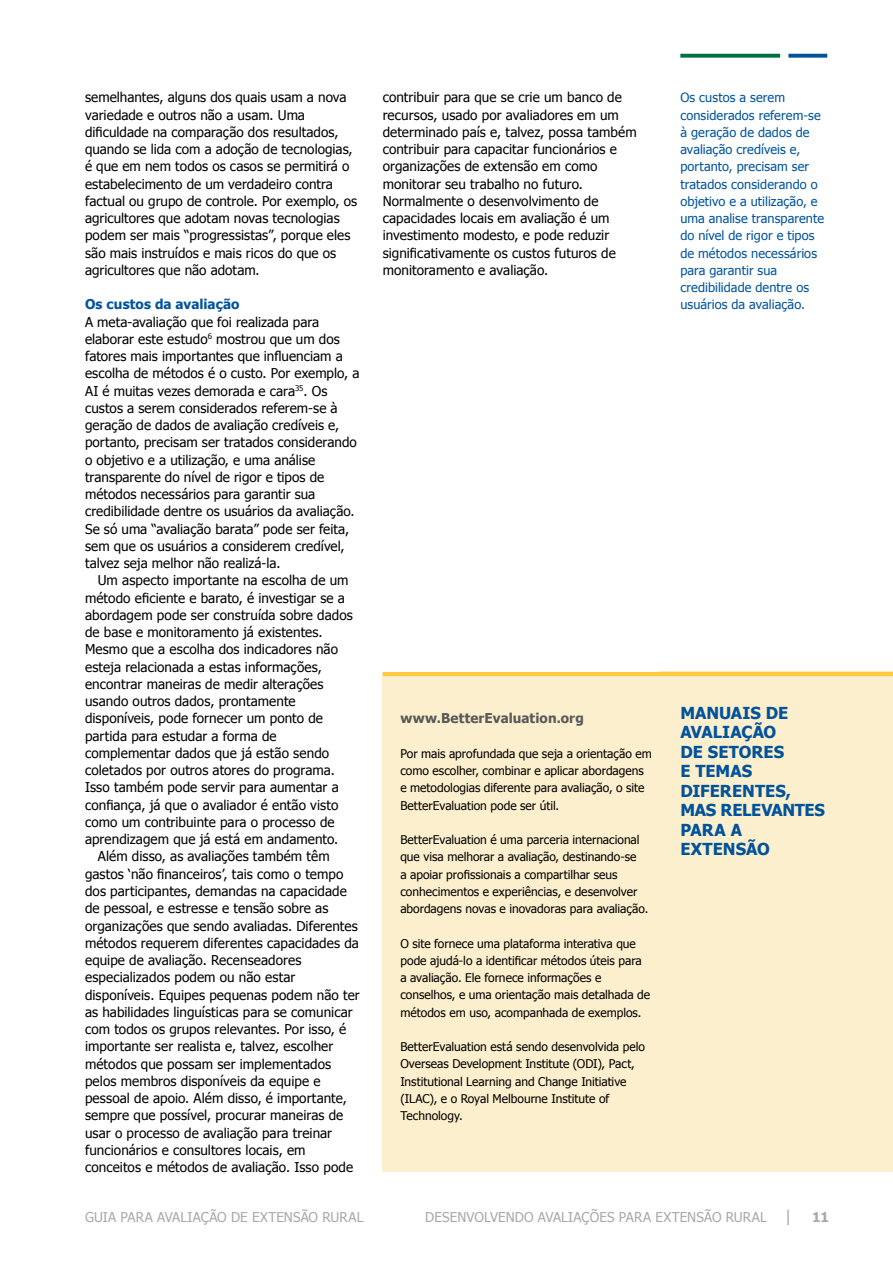
<style>
.page{position:relative;width:893px;height:1263px;background:#fff}
.page>*{position:absolute;margin:0;border:0;box-sizing:border-box;transform-origin:0 0}
.t1{font:700 16.5px/19.5px "Tahoma";color:#00539b}
.t2{font:13.5px/17.2px "Tahoma";letter-spacing:.005em;color:#000}
.t3{font:13.5px "Tahoma";letter-spacing:.01em;color:#a7a9ac}
.t4{font:700 13.5px "Tahoma";letter-spacing:.005em;color:#58595b}
.t5{font:700 13.5px "Tahoma";letter-spacing:.005em;color:#00539b}
.t6{font:12.75px/17.2px "Tahoma";letter-spacing:.005em;color:#00539b}
.t7{font:12px/17.2px "Tahoma";color:#000}
.s1{font-size:16.05px}
.s2{font-weight:700}
</style>
<div class="page">
<svg style="left:680px;top:54px;width:100px;height:4px"></svg>
<svg style="left:788px;top:54px;width:39px;height:4px"></svg>
<div style="left:383px;top:674px;width:510px;height:498px;background:#fcefcd"></div>
<hr style="left:383px;top:672px;width:510px;height:4px;background:#ffc841">
<p class="t2" style="left:85px;top:88px;width:274px">semelhantes, alguns dos quais usam a nova variedade e outros não a usam. Uma dificuldade na comparação dos resultados, quando se lida com a adoção de tecnologias, é que em nem todos os casos se permitirá o estabelecimento de um verdadeiro contra factual ou grupo de controle. Por exemplo, os agricultores que adotam novas tecnologias podem ser mais “progressistas”, porque eles são mais instruídos e mais ricos do que os agricultores que não adotam.</p>
<p class="t5" style="left:85px;top:295px;width:156px">OS CUSTOS DA AVALIAÇÃO</p>
<p class="t2" style="left:85px;top:312px;width:276px">A meta-avaliação que foi realizada para elaborar este estudo<sup>6</sup> mostrou que um dos fatores mais importantes que influenciam a escolha de métodos é o custo. Por exemplo, a AI é muitas vezes demorada e cara<sup>35</sup>. Os custos a serem considerados referem-se à geração de dados de avaliação credíveis e, portanto, precisam ser tratados considerando o objetivo e a utilização, e uma análise transparente do nível de rigor e tipos de métodos necessários para garantir sua credibilidade dentre os usuários da avaliação.<br>Se só uma “avaliação barata” pode ser feita, sem que os usuários a considerem credível, talvez seja melhor não realizá-la.</p>
<p class="t2" style="left:98px;top:571px;width:252px">Um aspecto importante na escolha de um</p>
<p class="t2" style="left:85px;top:588px;width:261px">método eficiente e barato, é investigar se a</p>
<p class="t2" style="left:85px;top:606px;width:269px">abordagem pode ser construída sobre dados</p>
<p class="t2" style="left:85px;top:623px;width:239px">de base e monitoramento já existentes.</p>
<p class="t2" style="left:85px;top:640px;width:255px">Mesmo que a escolha dos indicadores não</p>
<p class="t2" style="left:85px;top:657px;width:238px">esteja relacionada a estas informações,</p>
<p class="t2" style="left:85px;top:675px;width:240px">encontrar maneiras de medir alterações</p>
<p class="t2" style="left:85px;top:692px;width:212px">usando outros dados, prontamente</p>
<p class="t2" style="left:85px;top:709px;width:240px">disponíveis, pode fornecer um ponto de</p>
<p class="t2" style="left:85px;top:726px;width:193px">partida para estudar a forma de</p>
<p class="t2" style="left:85px;top:744px;width:246px">complementar dados que já estão sendo</p>
<p class="t2" style="left:85px;top:761px;width:251px">coletados por outros atores do programa.</p>
<p class="t2" style="left:85px;top:778px;width:255px">Isso também pode servir para aumentar a</p>
<p class="t2" style="left:85px;top:795px;width:255px">confiança, já que o avaliador é então visto</p>
<p class="t2" style="left:85px;top:813px;width:251px">como um contribuinte para o processo de</p>
<p class="t2" style="left:85px;top:830px;width:255px">aprendizagem que já está em andamento.</p>
<p class="t2" style="left:98px;top:847px;width:233px">Além disso, as avaliações também têm</p>
<p class="t2" style="left:85px;top:864px;width:260px">gastos ‘não financeiros’, tais como o tempo</p>
<p class="t2" style="left:85px;top:882px;width:263px">dos participantes, demandas na capacidade</p>
<p class="t2" style="left:85px;top:899px;width:245px">de pessoal, e estresse e tensão sobre as</p>
<p class="t2" style="left:85px;top:916px;width:274px">organizações que sendo avaliadas. Diferentes</p>
<p class="t2" style="left:85px;top:933px;width:275px">métodos requerem diferentes capacidades da</p>
<p class="t2" style="left:85px;top:951px;width:218px">equipe de avaliação. Recenseadores</p>
<p class="t2" style="left:85px;top:968px;width:212px">especializados podem ou não estar</p>
<p class="t2" style="left:85px;top:985px;width:276px">disponíveis. Equipes pequenas podem não ter</p>
<p class="t2" style="left:85px;top:1003px;width:269px">as habilidades linguísticas para se comunicar</p>
<p class="t2" style="left:85px;top:1020px;width:263px">com todos os grupos relevantes. Por isso, é</p>
<p class="t2" style="left:85px;top:1037px;width:250px">importante ser realista e, talvez, escolher</p>
<p class="t2" style="left:85px;top:1054px;width:248px">métodos que possam ser implementados</p>
<p class="t2" style="left:85px;top:1072px;width:237px">pelos membros disponíveis da equipe e</p>
<p class="t2" style="left:85px;top:1089px;width:263px">pessoal de apoio. Além disso, é importante,</p>
<p class="t2" style="left:85px;top:1106px;width:260px">sempre que possível, procurar maneiras de</p>
<p class="t2" style="left:85px;top:1123px;width:249px">usar o processo de avaliação para treinar</p>
<p class="t2" style="left:85px;top:1141px;width:222px">funcionários e consultores locais, em</p>
<p class="t2" style="left:85px;top:1158px;width:270px">conceitos e métodos de avaliação. Isso pode</p>
<p class="t2" style="left:383px;top:88px;width:256px">contribuir para que se crie um banco de recursos, usado por avaliadores em um determinado país e, talvez, possa também contribuir para capacitar funcionários e organizações de extensão em como monitorar seu trabalho no futuro.<br>Normalmente o desenvolvimento de capacidades locais em avaliação é um investimento modesto, e pode reduzir significativamente os custos futuros de monitoramento e avaliação.</p>
<p class="t4" style="left:400px;top:709px;width:185px">WWW.BETTEREVALUATION.ORG</p>
<p class="t7" style="left:400px;top:744px;width:253px">Por mais aprofundada que seja a orientação em como escolher, combinar e aplicar abordagens e metodologias diferente para avaliação, o site BetterEvaluation pode ser útil.</p>
<p class="t7" style="left:400px;top:830px;width:249px">BetterEvaluation é uma parceria internacional que visa melhorar a avaliação, destinando-se<br>a apoiar profissionais a compartilhar seus conhecimentos e experiências, e desenvolver abordagens novas e inovadoras para avaliação.</p>
<p class="t7" style="left:400px;top:934px;width:251px">O site fornece uma plataforma interativa que pode ajudá-lo a identificar métodos úteis para a avaliação. Ele fornece informações e conselhos, e uma orientação mais detalhada de métodos em uso, acompanhada de exemplos.</p>
<p class="t7" style="left:400px;top:1037px;width:246px">BetterEvaluation está sendo desenvolvida pelo Overseas Development Institute (ODI), Pact, Institutional Learning and Change Initiative (ILAC), e o Royal Melbourne Institute of Technology.</p>
<p class="t6" style="left:680px;top:88px;width:145px">Os custos a serem considerados referem-se à geração de dados de avaliação credíveis e, portanto, precisam ser tratados considerando o objetivo e a utilização, e uma analise transparente do nível de rigor e tipos de métodos necessários para garantir sua credibilidade dentre os usuários da avaliação.</p>
<p class="t1" style="left:680px;top:702px;width:50px">MANUAIS</p>
<p class="t1" style="left:680px;top:702px;width:112px;text-indent:85px">DE<br>AVALIAÇÃO<br>DE SETORES<br>E TEMAS<br>DIFERENTES,<br>MAS</p>
<p class="t1" style="left:680px;top:799px;width:144px;text-indent:40px">RELEVANTES<br>PARAA<br>EXTENSÃO</p>
<p class="t3" style="left:85px;top:1208px;width:280px">Guia para Avaliação de Extensão Rural</p>
<p class="t3" style="left:425px;top:1208px;width:405px">Desenvolvendo Avaliações para Extensão Rural <span class="s1">|</span> <span class="s2">11</span></p>
</div>
